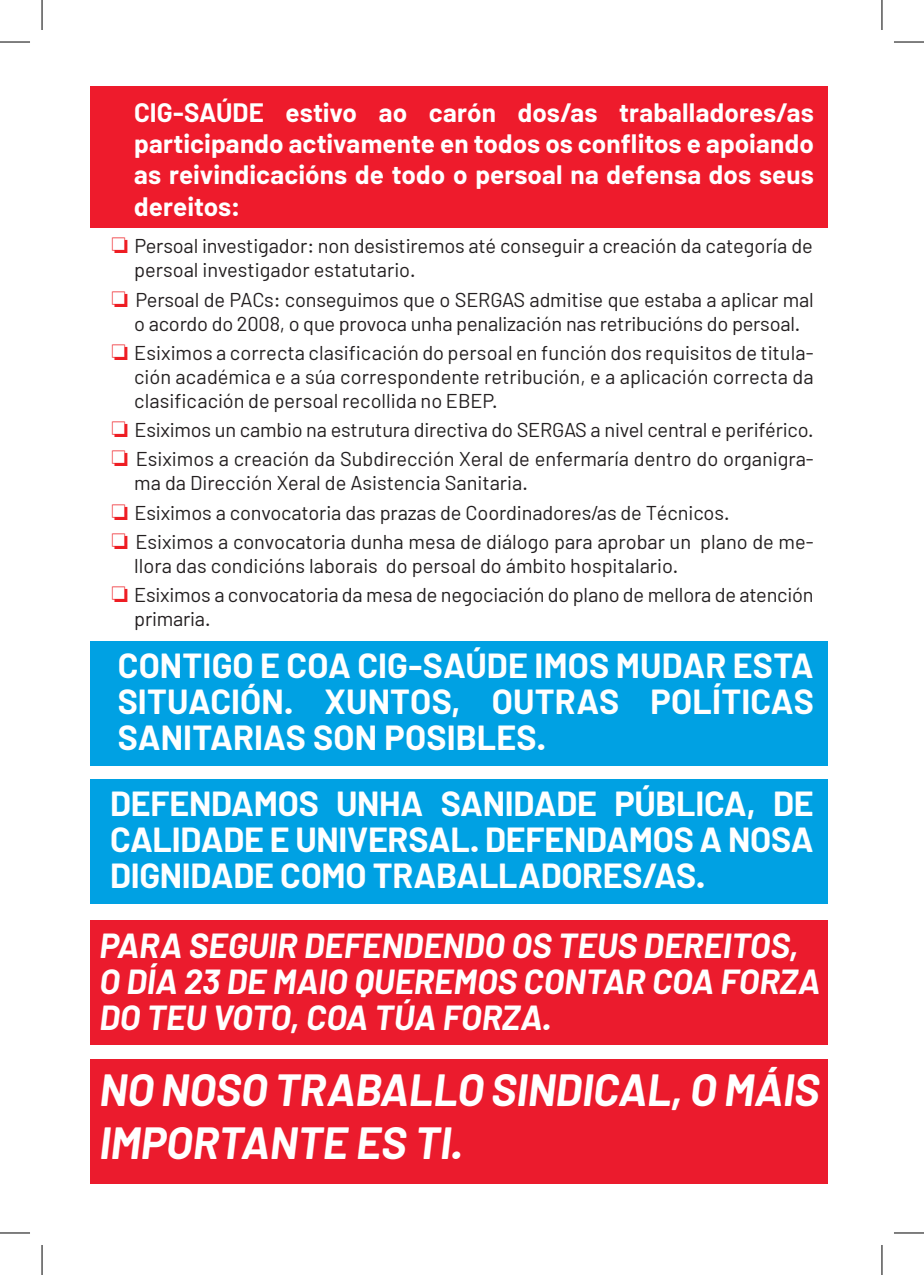
<style>
.page{position:relative;width:924px;height:1275px;background:#fff}
.page>*{position:absolute;margin:0;border:0;box-sizing:border-box;transform-origin:0 0}
.textos{font:italic 700 44px/52.8px "Barlow";color:#fff}
.textos-2{font:700 34px/36px "Barlow";letter-spacing:-.005em;color:#fff;text-align:justify}
.textos-3{font:italic 700 34px/36px "Barlow";color:#fff}
.textos-4{font:700 26px/31.2px "Barlow";letter-spacing:.005em;color:#fff;text-align:justify}
.textos-5{font:20px/24px "Barlow";letter-spacing:-.005em;color:#231f20}
.s1{color:#ee1d23}
</style>
<div class="page">
<div style="left:90px;top:86px;width:737px;height:142px;background:#ee1b2c"></div>
<div style="left:90px;top:641px;width:737px;height:124px;background:#00a1e3"></div>
<div style="left:90px;top:920px;width:737px;height:125px;background:#eb1b2d"></div>
<div style="left:90px;top:1059px;width:737px;height:124px;background:#eb1b2d"></div>
<div style="left:90px;top:779px;width:737px;height:125px;background:#00a1e3"></div>
<hr style="left:0;top:42px;width:30px;height:1px;background:#000">
<hr style="left:893px;top:42px;width:30px;height:1px;background:#000">
<hr style="left:0;top:1232px;width:30px;height:1px;background:#000">
<hr style="left:893px;top:1232px;width:30px;height:1px;background:#000">
<hr style="left:42px;top:0;width:1px;height:30px;background:#000">
<hr style="left:42px;top:1245px;width:1px;height:30px;background:#000">
<hr style="left:881px;top:0;width:1px;height:30px;background:#000">
<hr style="left:881px;top:1245px;width:1px;height:30px;background:#000">
<p class="textos-4" style="left:134px;top:97px;width:680px">CIG-SAÚDE estivo ao carón dos/as traballadores/as participando activamente en todos os conflitos e apoiando as reivindicacións de todo o persoal na defensa dos seus dereitos:</p>
<p class="textos-5" style="left:134px;top:234px;width:680px;text-indent:-23px"><span class="s1">□</span> Persoal investigador: non desistiremos até conseguir a creación da categoría de persoal investigador estatutario.</p>
<p class="textos-5" style="left:111px;top:287px;width:703px;text-align:center"><span class="s1">□</span> Persoal de PACs: conseguimos que o SERGAS admitise que estaba a aplicar mal o acordo do 2008, o que provoca unha penalización nas retribucións do persoal.</p>
<p class="textos-5" style="left:134px;top:340px;width:680px;text-align:justify;text-indent:-23px"><span class="s1">□</span> Esiximos a correcta clasificación do persoal en función dos requisitos de titula&shy;ción académica e a súa correspondente retribución, e a aplicación correcta da clasificación de persoal recollida no EBEP.</p>
<p class="textos-5" style="left:111px;top:417px;width:703px"><span class="s1">□</span> Esiximos un cambio na estrutura directiva do SERGAS a nivel central e periférico.</p>
<p class="textos-5" style="left:134px;top:447px;width:680px;text-indent:-23px"><span class="s1">□</span> Esiximos a creación da Subdirección Xeral de enfermaría dentro do organigra&shy;ma da Dirección Xeral de Asistencia Sanitaria.</p>
<p class="textos-5" style="left:111px;top:500px;width:619px"><span class="s1">□</span> Esiximos a convocatoria das prazas de Coordinadores/as de Técnicos.</p>
<p class="textos-5" style="left:134px;top:529px;width:680px;text-indent:-23px"><span class="s1">□</span> Esiximos a convocatoria dunha mesa de diálogo para aprobar un plano de me&shy;llora das condicións laborais do persoal do ámbito hospitalario.</p>
<p class="textos-5" style="left:134px;top:582px;width:680px;text-indent:-23px"><span class="s1">□</span> Esiximos a convocatoria da mesa de negociación do plano de mellora de atención primaria.</p>
<p class="textos-2" style="left:118px;top:647px;width:697px">CONTIGO E COA CIG-SAÚDE IMOS MUDAR ESTA SITUACIÓN. XUNTOS, OUTRAS POLÍTICAS SANITARIAS SON POSIBLES.</p>
<p class="textos-2" style="left:110px;top:786px;width:704px">DEFENDAMOS UNHA SANIDADE PÚBLICA, DE CALIDADE E UNIVERSAL. DEFENDAMOS A NOSA DIGNIDADE COMO TRABALLADORES/AS.</p>
<p class="textos-3" style="left:99px;top:927px;width:722px">PARA SEGUIR DEFENDENDO OS TEUS DEREITOS,<br>O DÍA 23 DE MAIO QUEREMOS CONTAR COA FORZA<br>DO TEU VOTO, COA TÚA FORZA.</p>
<p class="textos" style="left:99px;top:1063px;width:721px">NO NOSO TRABALLO SINDICAL, O MÁIS<br>IMPORTANTE ES TI.</p>
</div>
